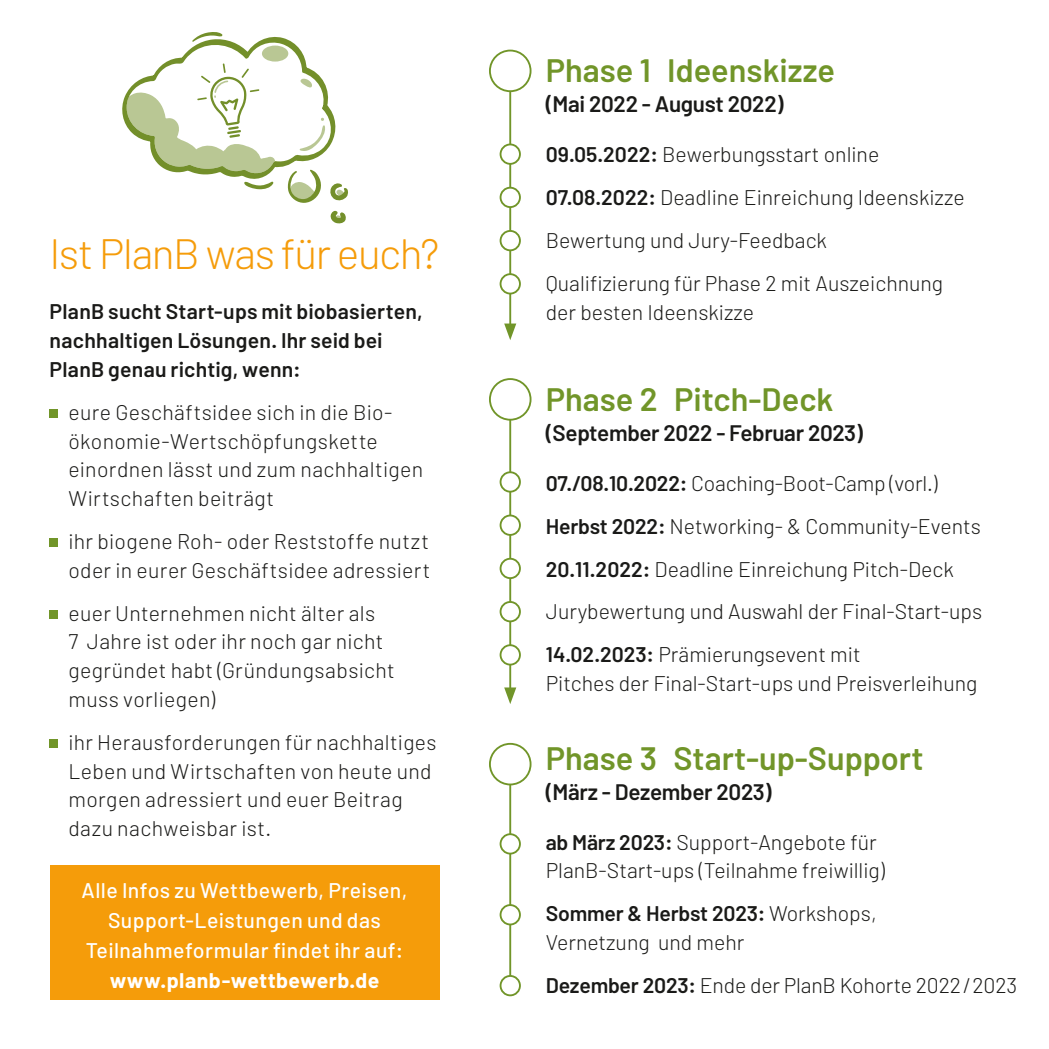
<style>
.page{position:relative;width:1049px;height:1049px;background:#fff}
.page>*{position:absolute;margin:0;border:0;box-sizing:border-box;transform-origin:0 0}
.t1{font:300 42.5px "Barlow";letter-spacing:-.03em;color:#f59c0a}
.t2{font:600 32.5px "Barlow";color:#719529}
.t3{font:600 22.5px "Barlow";letter-spacing:-.015em;color:#1a1a18}
.t4{font:300 21.25px/43px "Barlow";color:#1a1a18}
.t5{font:300 21.25px/28.8px "Barlow";letter-spacing:.02em;color:#1a1a18}
.t6{font:600 21.25px/28.8px "Barlow";letter-spacing:.01em;color:#1a1a18}
.t7{font:500 21.25px/30px "Barlow";letter-spacing:.02em;color:#fff;text-align:center}
.t8{font:700 21.25px "Barlow";letter-spacing:.02em;color:#fff}
.s1{font-weight:600}
</style>
<div class="page">
<div style="left:50px;top:409px;width:8px;height:8px;background:#719529"></div>
<div style="left:50px;top:538px;width:8px;height:8px;background:#719529"></div>
<div style="left:50px;top:610px;width:8px;height:8px;background:#719529"></div>
<div style="left:50px;top:739px;width:8px;height:8px;background:#719529"></div>
<hr style="left:509px;top:58px;width:2px;height:269px;background:#719529">
<svg style="left:504px;top:323px;width:12px;height:17px"></svg>
<hr style="left:509px;top:751px;width:2px;height:240px;background:#719529">
<hr style="left:509px;top:386px;width:2px;height:305px;background:#719529">
<svg style="left:504px;top:687px;width:12px;height:17px"></svg>
<div style="left:490px;top:379px;width:40px;height:41px;background:#fff;border-radius:50%"></div>
<div style="left:489px;top:378px;width:42px;height:43px;border:2px solid #719529;border-radius:50%"></div>
<div style="left:490px;top:51px;width:40px;height:40px;background:#fff;border-radius:50%"></div>
<div style="left:489px;top:50px;width:42px;height:42px;border:2px solid #719529;border-radius:50%"></div>
<div style="left:490px;top:744px;width:40px;height:40px;background:#fff;border-radius:50%"></div>
<div style="left:489px;top:743px;width:42px;height:42px;border:2px solid #719529;border-radius:50%"></div>
<div style="left:500px;top:472px;width:20px;height:20px;background:#fff;border-radius:50%"></div>
<div style="left:500px;top:471px;width:21px;height:22px;border:2px solid #719529;border-radius:50%"></div>
<div style="left:500px;top:144px;width:20px;height:20px;background:#fff;border-radius:50%"></div>
<div style="left:500px;top:144px;width:21px;height:21px;border:2px solid #719529;border-radius:50%"></div>
<div style="left:500px;top:834px;width:20px;height:19px;background:#fff;border-radius:50%"></div>
<div style="left:500px;top:833px;width:21px;height:21px;border:2px solid #719529;border-radius:50%"></div>
<div style="left:500px;top:188px;width:20px;height:19px;background:#fff;border-radius:50%"></div>
<div style="left:500px;top:187px;width:21px;height:21px;border:2px solid #719529;border-radius:50%"></div>
<div style="left:500px;top:231px;width:20px;height:19px;background:#fff;border-radius:50%"></div>
<div style="left:500px;top:230px;width:21px;height:21px;border:2px solid #719529;border-radius:50%"></div>
<div style="left:500px;top:905px;width:20px;height:19px;background:#fff;border-radius:50%"></div>
<div style="left:500px;top:904px;width:21px;height:21px;border:2px solid #719529;border-radius:50%"></div>
<div style="left:500px;top:274px;width:20px;height:20px;background:#fff;border-radius:50%"></div>
<div style="left:500px;top:273px;width:21px;height:21px;border:2px solid #719529;border-radius:50%"></div>
<div style="left:500px;top:976px;width:20px;height:19px;background:#fff;border-radius:50%"></div>
<div style="left:500px;top:975px;width:21px;height:21px;border:2px solid #719529;border-radius:50%"></div>
<div style="left:500px;top:515px;width:20px;height:20px;background:#fff;border-radius:50%"></div>
<div style="left:500px;top:514px;width:21px;height:22px;border:2px solid #719529;border-radius:50%"></div>
<div style="left:500px;top:559px;width:20px;height:19px;background:#fff;border-radius:50%"></div>
<div style="left:500px;top:558px;width:21px;height:21px;border:2px solid #719529;border-radius:50%"></div>
<div style="left:500px;top:602px;width:20px;height:19px;background:#fff;border-radius:50%"></div>
<div style="left:500px;top:601px;width:21px;height:21px;border:2px solid #719529;border-radius:50%"></div>
<div style="left:500px;top:645px;width:20px;height:19px;background:#fff;border-radius:50%"></div>
<div style="left:500px;top:644px;width:21px;height:21px;border:2px solid #719529;border-radius:50%"></div>
<div style="left:50px;top:865px;width:389px;height:134px;background:#f59c0a"></div>
<svg style="left:330px;top:210px;width:16px;height:14px"></svg>
<svg style="left:122px;top:32px;width:226px;height:171px"></svg>
<h1 class="t1" style="left:50px;top:228px;width:391px">Ist PlanB was für euch?</h1>
<p class="t6" style="left:50px;top:297px;width:375px">PlanB sucht Start-ups mit biobasierten, nachhaltigen Lösungen. Ihr seid bei<br>PlanB genau richtig, wenn:</p>
<p class="t5" style="left:68px;top:397px;width:356px">eure Geschäftsidee sich in die Bio&shy;ökonomie-Wertschöpfungskette einordnen lässt und zum nachhaltigen<br>Wirtschaften beiträgt</p>
<p class="t5" style="left:68px;top:526px;width:363px">ihr biogene Roh- oder Reststoffe nutzt oder in eurer Geschäftsidee adressiert</p>
<p class="t5" style="left:68px;top:598px;width:328px">euer Unternehmen nicht älter als<br>7 Jahre ist oder ihr noch gar nicht gegründet habt (Gründungsabsicht muss vorliegen)</p>
<p class="t5" style="left:68px;top:727px;width:370px">ihr Herausforderungen für nachhaltiges Leben und Wirtschaften von heute und morgen adressiert und euer Beitrag dazu nachweisbar ist.</p>
<p class="t7" style="left:82px;top:874px;width:327px">Alle Infos zu Wettbewerb, Preisen,<br>Support-Leistungen und das<br>Teilnahmeformular findet ihr auf:</p>
<p class="t8" style="left:110px;top:967px;width:271px">www.planb-wettbewerb.de</p>
<h2 class="t2" style="left:546px;top:50px;width:291px">Phase 1 Ideenskizze</h2>
<p class="t3" style="left:546px;top:90px;width:239px">(Mai 2022 - August 2022)</p>
<p class="t4" style="left:546px;top:132px;width:420px"><span class="s1">09.05.2022:</span> Bewerbungsstart online <span class="s1">07.08.2022:</span> Deadline Einreichung Ideenskizze Bewertung und Jury-Feedback<br>Qualifizierung für Phase 2 mit Auszeichnung</p>
<p class="t4" style="left:546px;top:290px;width:210px">der besten Ideenskizze</p>
<h2 class="t2" style="left:546px;top:379px;width:289px">Phase 2 Pitch-Deck</h2>
<p class="t3" style="left:546px;top:418px;width:319px">(September 2022 - Februar 2023)</p>
<p class="t4" style="left:546px;top:461px;width:438px"><span class="s1">07./08.10.2022:</span> Coaching-Boot-Camp (vorl.)<br><span class="s1">Herbst 2022:</span> Networking- &amp; Community-Events <span class="s1">20.11.2022:</span> Deadline Einreichung Pitch-Deck Jurybewertung und Auswahl der Final-Start-ups <span class="s1">14.02.2023:</span> Prämierungsevent mit</p>
<p class="t4" style="left:546px;top:661px;width:433px">Pitches der Final-Start-ups und Preisverleihung</p>
<h2 class="t2" style="left:546px;top:738px;width:379px">Phase 3 Start-up-Support</h2>
<p class="t3" style="left:546px;top:777px;width:227px">(März - Dezember 2023)</p>
<p class="t4" style="left:546px;top:827px;width:341px;line-height:28.8px"><span class="s1">ab März 2023:</span> Support-Angebote für<br>PlanB-Start-ups (Teilnahme freiwillig)</p>
<p class="t4" style="left:546px;top:899px;width:332px;line-height:28.8px"><span class="s1">Sommer &amp; Herbst 2023:</span> Workshops,<br>Vernetzung und mehr</p>
<p class="t4" style="left:546px;top:963px;width:473px"><span class="s1">Dezember 2023:</span> Ende der PlanB Kohorte 2022/2023</p>
</div>
